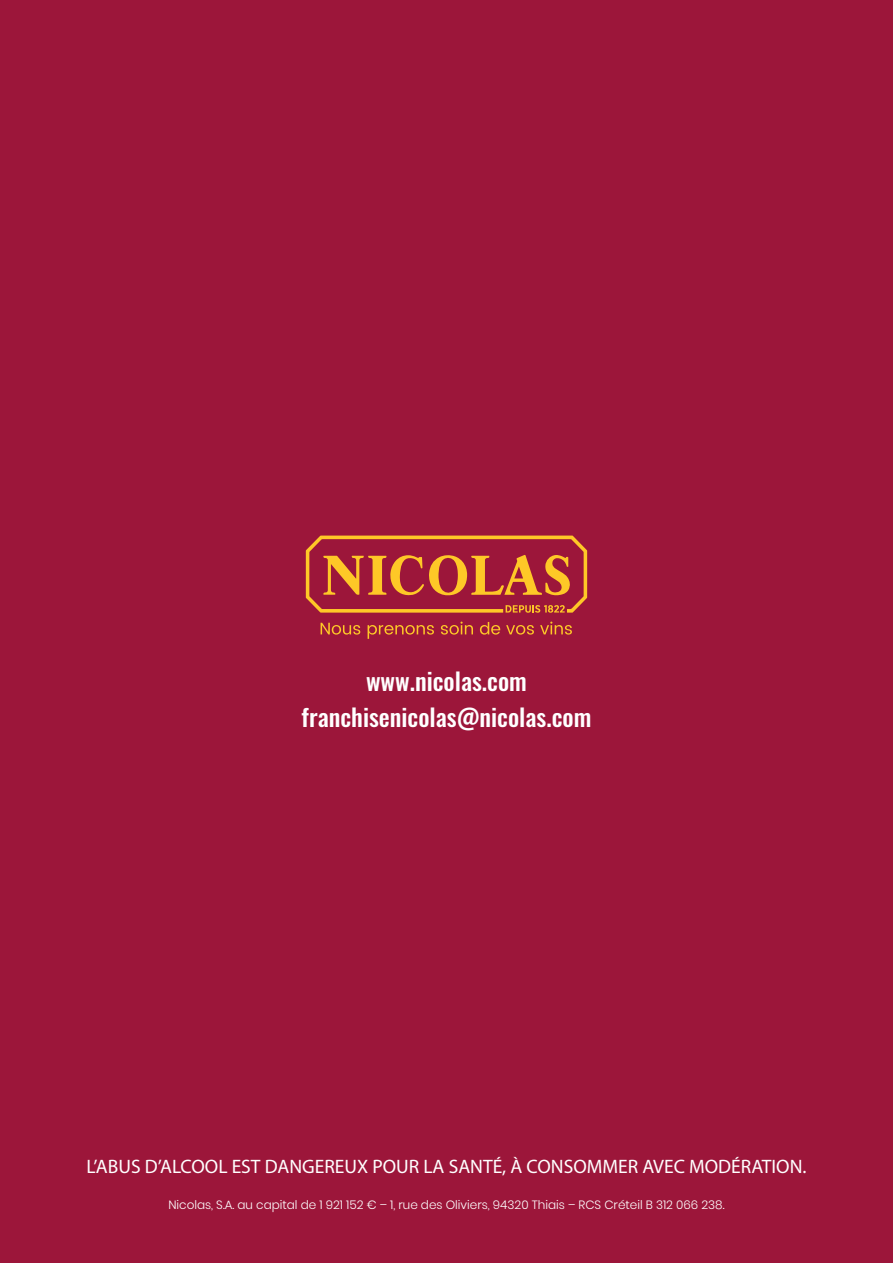
<style>
.page{position:relative;width:893px;height:1263px;background:#9c163a}
.page>*{position:absolute;margin:0;border:0;box-sizing:border-box;transform-origin:0 0}
.t1{font:500 24px/36.2px "Oswald";color:#fff;text-align:center}
.t2{font:19.5px "Myriad Pro";color:#fff}
.t3{font:300 12px "Poppins";color:#fff}
</style>
<div class="page">
<svg style="left:306px;top:535px;width:281px;height:78px"></svg>
<svg style="left:321px;top:623px;width:39px;height:12px"></svg>
<svg style="left:368px;top:625px;width:66px;height:14px"></svg>
<svg style="left:441px;top:622px;width:32px;height:13px"></svg>
<svg style="left:480px;top:622px;width:20px;height:13px"></svg>
<svg style="left:506px;top:625px;width:28px;height:10px"></svg>
<svg style="left:540px;top:622px;width:32px;height:13px"></svg>
<h1 class="t1" style="left:302px;top:665px;width:291px">www.nicolas.com franchisenicolas@nicolas.com</h1>
<h2 class="t2" style="left:86px;top:1154px;width:722px">L’ABUS D’ALCOOL EST DANGEREUX POUR LA SANTÉ, À CONSOMMER AVEC MODÉRATION.</h2>
<p class="t3" style="left:168px;top:1198px;width:558px">Nicolas, S.A. au capital de 1 921 152 € – 1, rue des Oliviers, 94320 Thiais – RCS Créteil B 312 066 238.</p>
</div>
